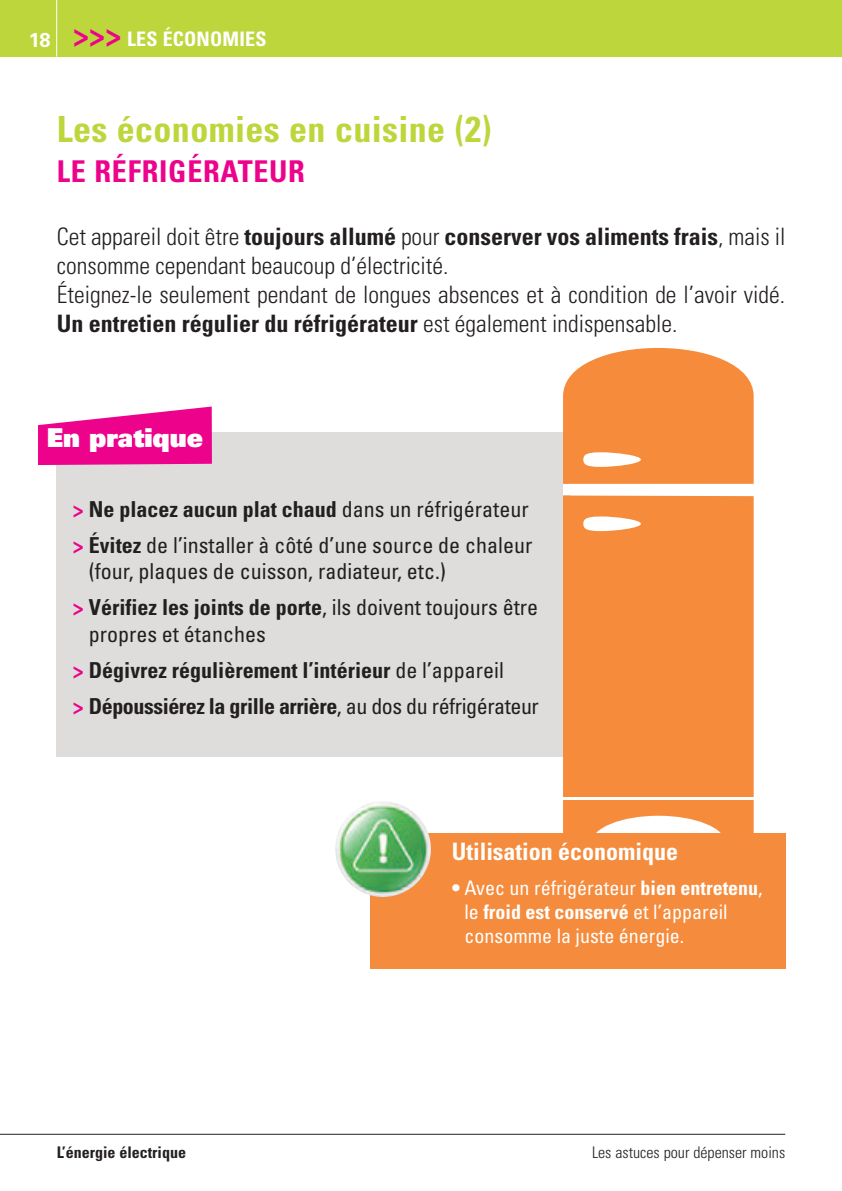
<style>
.page{position:relative;width:842px;height:1191px;background:#fff}
.page>*{position:absolute;margin:0;border:0;box-sizing:border-box;transform-origin:0 0}
.t1{font:700 condensed 36px "Univers";letter-spacing:.01em;color:#bdd63c}
.t2{font:700 condensed 30px "Univers";letter-spacing:.025em;color:#ed028c}
.t3{font:900 26px "Univers";color:#fff}
.t4{font:300 condensed 24px/28.8px "Univers";color:#231f20}
.t5{font:700 condensed 24px "Univers";color:#fff}
.t6{font:condensed 22px/36px "Univers";color:#231f20}
.t7{font:700 condensed 22px/36px "Univers";color:#231f20}
.t8{font:condensed 20px/24px "Univers";color:#fff}
.t9{font:700 condensed 20px "Univers";letter-spacing:.01em;color:#fff}
.t10{font:700 20px "Univers";color:#fff}
.t11{font:300 condensed 16px "Univers";color:#231f20}
.t12{font:700 condensed 16px "Univers";color:#231f20}
.s1{font-size:32px;color:#ed028c}
.s2{font-weight:700}
.s3{font-weight:700;color:#ed028c}
.s4{font-weight:400}
.s5{color:#ed028c}
</style>
<div class="page">
<div style="left:0;top:0;width:842px;height:57px;background:#bdd63c"></div>
<hr style="left:56px;top:0;width:1px;height:57px;background:#fff">
<hr style="left:0;top:1134px;width:785px;height:1px;background:#231f20">
<div style="left:57px;top:432px;width:513px;height:325px;background:#dedddc"></div>
<svg style="left:38px;top:406px;width:174px;height:59px"></svg>
<div style="left:563px;top:495px;width:191px;height:337px;background:#f58b3b"></div>
<div style="left:563px;top:484px;width:191px;height:11px;background:#fff"></div>
<svg style="left:583px;top:516px;width:58px;height:15px"></svg>
<svg style="left:563px;top:348px;width:191px;height:136px;background:#f5964e"></svg>
<hr style="left:561px;top:797px;width:196px;height:2px;background:#fff">
<div style="left:370px;top:832px;width:415px;height:136px;background:#f58b3c"></div>
<img style="left:335px;top:801px;width:89px;height:48px">
<p class="t10" style="left:29px;top:32px;width:23px">18</p>
<p class="t9" style="left:73px;top:32px;width:195px"><span class="s1">&gt;&gt;&gt;</span> LES ÉCONOMIES</p>
<h1 class="t1" style="left:57px;top:116px;width:436px">Les économies en cuisine (2)</h1>
<p class="t2" style="left:57px;top:160px;width:250px">LE RÉFRIGÉRATEUR</p>
<p class="t4" style="left:57px;top:225px;width:730px">Cet appareil doit être <span class="s2">toujours allumé</span> pour <span class="s2">conserver vos aliments frais</span>, mais il consomme cependant beaucoup d’électricité.<br>Éteignez-le seulement pendant de longues absences et à condition de l’avoir vidé.<br><span class="s2">Un entretien régulier du réfrigérateur</span> est également indispensable.</p>
<p class="t3" style="left:47px;top:428px;width:158px">En pratique</p>
<p class="t6" style="left:73px;top:493px;width:461px"><span class="s3">&gt;</span> <span class="s2">Ne placez aucun plat chaud</span> dans un réfrigérateur <span class="s3">&gt;</span> <span class="s2">Évitez</span> de l’installer à côté d’une source de chaleur</p>
<p class="t6" style="left:73px;top:555px;width:467px;text-indent:16px">(four, plaques de cuisson, radiateur, etc.)<br><span class="s3">&gt;</span> <span class="s2">Vérifiez les joints de porte</span>, ils doivent toujours être</p>
<p class="t7" style="left:73px;top:617px;width:467px;text-indent:16px"><span class="s4">propres et étanches<br></span><span class="s5">&gt;</span> Dégivrez régulièrement l’intérieur <span class="s4">de l’appareil<br></span><span class="s5">&gt;</span> Dépoussiérez la grille arrière<span class="s4">, au dos du réfrigérateur</span></p>
<p class="t5" style="left:452px;top:842px;width:228px">Utilisation économique</p>
<p class="t8" style="left:464px;top:878px;width:300px;text-indent:-13px"><span class="s2">•</span> Avec un réfrigérateur <span class="s2">bien entretenu</span>, le <span class="s2">froid est conservé</span> et l’appareil consomme la juste énergie.</p>
<p class="t12" style="left:57px;top:1146px;width:131px">L’énergie électrique</p>
<p class="t11" style="left:592px;top:1146px;width:195px">Les astuces pour dépenser moins</p>
</div>
